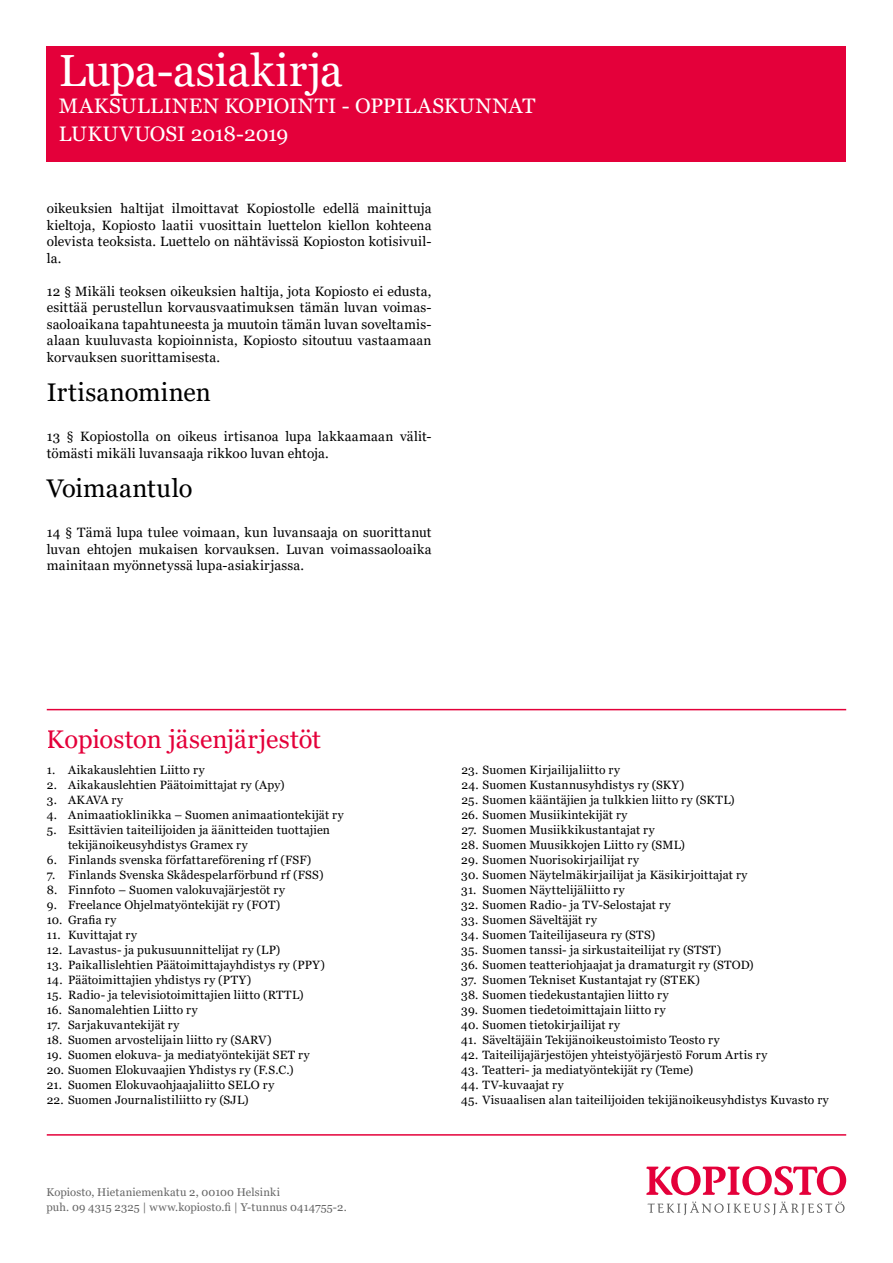
<style>
.page{position:relative;width:893px;height:1263px;background:#fff}
.page>*{position:absolute;margin:0;border:0;box-sizing:border-box;transform-origin:0 0}
.t1{font:45px "Georgia";letter-spacing:-.015em;color:#fff}
.t2{font:25.5px "Georgia";letter-spacing:.01em;color:#000}
.t3{font:25.5px "Georgia";letter-spacing:-.005em;color:#e4003a}
.t4{font:21px/27px "Georgia";letter-spacing:.005em;color:#fff}
.t5{font:13.5px/16.5px "Georgia";letter-spacing:.015em;color:#000;text-align:justify}
.t6{font:12px/15px "Georgia";letter-spacing:.015em;color:#000}
.t7{font:11.25px/15px "Georgia";letter-spacing:.015em;color:#666}
</style>
<div class="page">
<hr style="left:47px;top:709px;width:799px;height:1px;background:#e4003a">
<hr style="left:47px;top:1134px;width:799px;height:2px;background:#e4003a">
<svg style="left:647px;top:1201px;width:198px;height:14px"></svg>
<svg style="left:646px;top:1166px;width:200px;height:29px"></svg>
<div style="left:47px;top:47px;width:799px;height:115px;background:#e4003a"></div>
<h1 class="t1" style="left:59px;top:44px;width:286px">Lupa-asiakirja</h1>
<h3 class="t4" style="left:59px;top:93px;width:478px">MAKSULLINEN KOPIOINTI - OPPILASKUNNAT<br>LUKUVUOSI 2018-2019</h3>
<h1 class="t1" style="left:59px;top:52px;width:209px">Lupaehdot</h1>
<h3 class="t4" style="left:59px;top:101px;width:404px">YLIOPISTOJEN TÄYDENNYSKOULUTUS</h3>
<p class="t5" style="left:47px;top:201px;width:386px">oikeuksien haltijat ilmoittavat Kopiostolle edellä mainittuja kieltoja, Kopiosto laatii vuosittain luettelon kiellon kohteena olevista teoksista. Luettelo on nähtävissä Kopioston kotisivuil&shy;la.</p>
<p class="t5" style="left:47px;top:283px;width:386px">12 § Mikäli teoksen oikeuksien haltija, jota Kopiosto ei edusta, esittää perustellun korvausvaatimuksen tämän luvan voimas&shy;saoloaikana tapahtuneesta ja muutoin tämän luvan soveltamis&shy;alaan kuuluvasta kopioinnista, Kopiosto sitoutuu vastaamaan korvauksen suorittamisesta.</p>
<h2 class="t2" style="left:47px;top:377px;width:166px">Irtisanominen</h2>
<p class="t5" style="left:47px;top:429px;width:386px">13 § Kopiostolla on oikeus irtisanoa lupa lakkaamaan välit&shy;tömästi mikäli luvansaaja rikkoo luvan ehtoja.</p>
<h2 class="t2" style="left:47px;top:473px;width:147px">Voimaantulo</h2>
<p class="t5" style="left:47px;top:525px;width:386px">14 § Tämä lupa tulee voimaan, kun luvansaaja on suorittanut luvan ehtojen mukaisen korvauksen. Luvan voimassaoloaika mainitaan myönnetyssä lupa-asiakirjassa.</p>
<h2 class="t3" style="left:47px;top:724px;width:276px">Kopioston jäsenjärjestöt</h2>
<p class="t6" style="left:47px;top:762px;width:159px">1. Aikakauslehtien Liitto ry</p>
<p class="t6" style="left:47px;top:777px;width:239px">2. Aikakauslehtien Päätoimittajat ry (Apy)</p>
<p class="t6" style="left:47px;top:792px;width:78px">3. AKAVA ry</p>
<p class="t6" style="left:47px;top:807px;width:298px">4. Animaatioklinikka – Suomen animaationtekijät ry</p>
<p class="t6" style="left:68px;top:822px;width:264px;text-indent:-21px">5. Esittävien taiteilijoiden ja äänitteiden tuottajien tekijänoikeusyhdistys Gramex ry</p>
<p class="t6" style="left:47px;top:852px;width:266px">6. Finlands svenska författareförening rf (FSF)</p>
<p class="t6" style="left:47px;top:867px;width:278px">7. Finlands Svenska Skådespelarförbund rf (FSS)</p>
<p class="t6" style="left:47px;top:882px;width:240px">8. Finnfoto – Suomen valokuvajärjestöt ry</p>
<p class="t6" style="left:47px;top:897px;width:235px">9. Freelance Ohjelmatyöntekijät ry (FOT)</p>
<p class="t6" style="left:47px;top:912px;width:71px">10. Grafia ry</p>
<p class="t6" style="left:47px;top:927px;width:92px">11. Kuvittajat ry</p>
<p class="t6" style="left:47px;top:942px;width:235px">12. Lavastus- ja pukusuunnittelijat ry (LP)</p>
<p class="t6" style="left:47px;top:957px;width:280px">13. Paikallislehtien Päätoimittajayhdistys ry (PPY)</p>
<p class="t6" style="left:47px;top:972px;width:206px">14. Päätoimittajien yhdistys ry (PTY)</p>
<p class="t6" style="left:47px;top:987px;width:258px">15. Radio- ja televisiotoimittajien liitto (RTTL)</p>
<p class="t6" style="left:47px;top:1002px;width:152px">16. Sanomalehtien Liitto ry</p>
<p class="t6" style="left:47px;top:1017px;width:134px">17. Sarjakuvantekijät ry</p>
<p class="t6" style="left:47px;top:1032px;width:226px">18. Suomen arvostelijain liitto ry (SARV)</p>
<p class="t6" style="left:47px;top:1047px;width:264px">19. Suomen elokuva- ja mediatyöntekijät SET ry</p>
<p class="t6" style="left:47px;top:1062px;width:248px">20. Suomen Elokuvaajien Yhdistys ry (F.S.C.)</p>
<p class="t6" style="left:47px;top:1077px;width:229px">21. Suomen Elokuvaohjaajaliitto SELO ry</p>
<p class="t6" style="left:47px;top:1092px;width:203px">22. Suomen Journalistiliitto ry (SJL)</p>
<p class="t7" style="left:46px;top:1185px;width:302px">Kopiosto, Hietaniemenkatu 2, 00100 Helsinki<br>puh. 09 4315 2325 | www.kopiosto.fi | Y-tunnus 0414755-2.</p>
<p class="t6" style="left:461px;top:762px;width:160px">23. Suomen Kirjailijaliitto ry</p>
<p class="t6" style="left:461px;top:777px;width:224px">24. Suomen Kustannusyhdistys ry (SKY)</p>
<p class="t6" style="left:461px;top:792px;width:275px">25. Suomen kääntäjien ja tulkkien liitto ry (SKTL)</p>
<p class="t6" style="left:461px;top:807px;width:168px">26. Suomen Musiikintekijät ry</p>
<p class="t6" style="left:461px;top:822px;width:195px">27. Suomen Musiikkikustantajat ry</p>
<p class="t6" style="left:461px;top:837px;width:225px">28. Suomen Muusikkojen Liitto ry (SML)</p>
<p class="t6" style="left:461px;top:852px;width:179px">29. Suomen Nuorisokirjailijat ry</p>
<p class="t6" style="left:461px;top:867px;width:288px">30. Suomen Näytelmäkirjailijat ja Käsikirjoittajat ry</p>
<p class="t6" style="left:461px;top:882px;width:165px">31. Suomen Näyttelijäliitto ry</p>
<p class="t6" style="left:461px;top:897px;width:211px">32. Suomen Radio- ja TV-Selostajat ry</p>
<p class="t6" style="left:461px;top:912px;width:137px">33. Suomen Säveltäjät ry</p>
<p class="t6" style="left:461px;top:927px;width:195px">34. Suomen Taiteilijaseura ry (STS)</p>
<p class="t6" style="left:461px;top:942px;width:261px">35. Suomen tanssi- ja sirkustaiteilijat ry (STST)</p>
<p class="t6" style="left:461px;top:957px;width:294px">36. Suomen teatteriohjaajat ja dramaturgit ry (STOD)</p>
<p class="t6" style="left:461px;top:972px;width:240px">37. Suomen Tekniset Kustantajat ry (STEK)</p>
<p class="t6" style="left:461px;top:987px;width:209px">38. Suomen tiedekustantajien liitto ry</p>
<p class="t6" style="left:461px;top:1002px;width:206px">39. Suomen tiedetoimittajain liitto ry</p>
<p class="t6" style="left:461px;top:1017px;width:160px">40. Suomen tietokirjailijat ry</p>
<p class="t6" style="left:461px;top:1032px;width:260px">41. Säveltäjäin Tekijänoikeustoimisto Teosto ry</p>
<p class="t6" style="left:461px;top:1047px;width:307px">42. Taiteilijajärjestöjen yhteistyöjärjestö Forum Artis ry</p>
<p class="t6" style="left:461px;top:1062px;width:233px">43. Teatteri- ja mediatyöntekijät ry (Teme)</p>
<p class="t6" style="left:461px;top:1077px;width:104px">44. TV-kuvaajat ry</p>
<p class="t6" style="left:461px;top:1092px;width:369px">45. Visuaalisen alan taiteilijoiden tekijänoikeusyhdistys Kuvasto ry</p>
</div>
